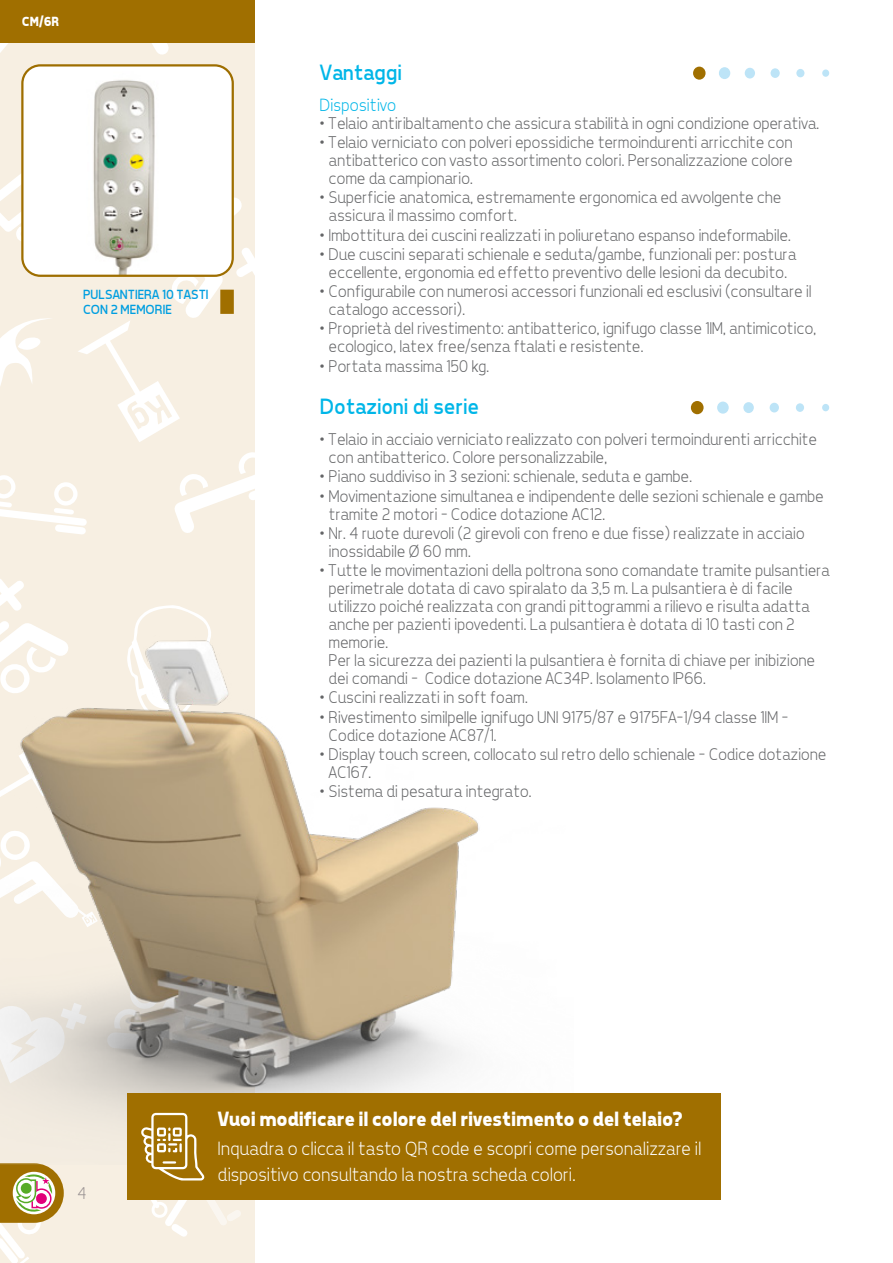
<style>
.page{position:relative;width:893px;height:1263px;background:#fff}
.page>*{position:absolute;margin:0;border:0;box-sizing:border-box;transform-origin:0 0}
.Titolo-Paragrafo{font:22.5px "Tepeno Sans";color:#00b6e8}
.t1{font:700 21px "Tepeno Sans";letter-spacing:-.01em;color:#fff}
.t2{font:300 19.5px/25.5px "Tepeno Sans";color:#fff}
.Titolo-Paragrafo-2{font:300 18px "Tepeno Sans";color:#00b6e8}
.t3{font:300 17.25px/18px "Tepeno Sans";color:#646567}
.t4{font:300 17.25px "Tepeno Sans";color:#989191}
.Descrizione-Colonna{font:13.5px "Tepeno Sans";color:#009ee0}
.t5{font:700 13.5px "Tepeno Sans";color:#fff}
</style>
<div class="page">
<div style="left:0;top:0;width:255px;height:1263px;background:#f7efe2"></div>
<svg style="left:152px;top:43px;width:17px;height:12px"></svg>
<svg style="left:0;top:579px;width:34px;height:47px"></svg>
<svg style="left:0;top:174px;width:21px;height:67px"></svg>
<svg style="left:0;top:318px;width:50px;height:68px"></svg>
<svg style="left:0;top:475px;width:87px;height:60px"></svg>
<svg style="left:174px;top:452px;width:81px;height:81px"></svg>
<svg style="left:0;top:43px;width:8px;height:10px"></svg>
<svg style="left:78px;top:197px;width:177px;height:245px"></svg>
<svg style="left:135px;top:605px;width:74px;height:21px"></svg>
<div style="left:0;top:0;width:255px;height:43px;background:#a06f00"></div>
<svg style="left:0;top:1164px;width:64px;height:99px"></svg>
<div style="left:822px;top:69px;width:7px;height:8px;background:#bde4f7;border-radius:50%"></div>
<div style="left:796px;top:69px;width:8px;height:8px;background:#bde4f7;border-radius:50%"></div>
<div style="left:770px;top:68px;width:10px;height:10px;background:#bde4f7;border-radius:50%"></div>
<div style="left:745px;top:68px;width:10px;height:11px;background:#bde4f7;border-radius:50%"></div>
<div style="left:719px;top:67px;width:11px;height:12px;background:#bde4f7;border-radius:50%"></div>
<div style="left:693px;top:67px;width:13px;height:13px;background:#a06f00;border-radius:50%"></div>
<div style="left:822px;top:404px;width:7px;height:7px;background:#bde4f7;border-radius:50%"></div>
<div style="left:796px;top:403px;width:8px;height:9px;background:#bde4f7;border-radius:50%"></div>
<div style="left:769px;top:403px;width:10px;height:10px;background:#bde4f7;border-radius:50%"></div>
<div style="left:743px;top:402px;width:11px;height:11px;background:#bde4f7;border-radius:50%"></div>
<div style="left:717px;top:401px;width:12px;height:13px;background:#bde4f7;border-radius:50%"></div>
<div style="left:691px;top:401px;width:13px;height:13px;background:#a06f00;border-radius:50%"></div>
<img style="left:0;top:626px;width:479px;height:538px">
<img style="left:24px;top:67px;width:209px;height:209px">
<div style="left:21px;top:64px;width:213px;height:213px;border:2px solid #9e6e00;border-radius:18px"></div>
<div style="left:220px;top:290px;width:14px;height:24px;background:#a06f00"></div>
<div style="left:128px;top:1093px;width:593px;height:106px;background:#a06f00"></div>
<svg style="left:137px;top:1113px;width:110px;height:124px"></svg>
<p class="t5" style="left:21px;top:13px;width:39px">CM/6R</p>
<p class="Descrizione-Colonna" style="left:82px;top:286px;width:127px">PULSANTIERA 10 TASTI</p>
<p class="Descrizione-Colonna" style="left:82px;top:301px;width:90px">CON 2 MEMORIE</p>
<p class="Titolo-Paragrafo" style="left:319px;top:59px;width:83px">Vantaggi</p>
<p class="Titolo-Paragrafo-2" style="left:319px;top:94px;width:78px">Dispositivo</p>
<p class="t3" style="left:319px;top:113px;width:501px">• Telaio antiribaltamento che assicura stabilità in ogni condizione operativa.</p>
<p class="t3" style="left:328px;top:133px;width:466px;text-align:justify;text-indent:-9px">• Telaio verniciato con polveri epossidiche termoindurenti arricchite con antibatterico con vasto assortimento colori. Personalizzazione colore come da campionario.</p>
<p class="t3" style="left:328px;top:188px;width:454px;text-indent:-9px">• Superficie anatomica, estremamente ergonomica ed avvolgente che assicura il massimo comfort.</p>
<p class="t3" style="left:319px;top:225px;width:473px">• Imbottitura dei cuscini realizzati in poliuretano espanso indeformabile.</p>
<p class="t3" style="left:319px;top:244px;width:478px;text-align:center">• Due cuscini separati schienale e seduta/gambe, funzionali per: postura eccellente, ergonomia ed effetto preventivo delle lesioni da decubito.</p>
<p class="t3" style="left:328px;top:282px;width:484px;text-indent:-9px">• Configurabile con numerosi accessori funzionali ed esclusivi (consultare il catalogo accessori).</p>
<p class="t3" style="left:328px;top:319px;width:489px;text-indent:-9px">• Proprietà del rivestimento: antibatterico, ignifugo classe 1IM, antimicotico, ecologico, latex free/senza ftalati e resistente.</p>
<p class="t3" style="left:319px;top:356px;width:171px">• Portata massima 150 kg.</p>
<p class="Titolo-Paragrafo" style="left:319px;top:393px;width:161px">Dotazioni di serie</p>
<p class="t3" style="left:328px;top:430px;width:490px;text-indent:-9px">• Telaio in acciaio verniciato realizzato con polveri termoindurenti arricchite con antibatterico. Colore personalizzabile,</p>
<p class="t3" style="left:319px;top:467px;width:374px">• Piano suddiviso in 3 sezioni: schienale, seduta e gambe.</p>
<p class="t3" style="left:328px;top:486px;width:496px;text-indent:-9px">• Movimentazione simultanea e indipendente delle sezioni schienale e gambe tramite 2 motori - Codice dotazione AC12.</p>
<p class="t3" style="left:328px;top:523px;width:477px;text-indent:-9px">• Nr. 4 ruote durevoli (2 girevoli con freno e due fisse) realizzate in acciaio inossidabile Ø 60 mm.</p>
<p class="t3" style="left:328px;top:561px;width:502px;text-indent:-9px">• Tutte le movimentazioni della poltrona sono comandate tramite pulsantiera perimetrale dotata di cavo spiralato da 3,5 m. La pulsantiera è di facile utilizzo poiché realizzata con grandi pittogrammi a rilievo e risulta adatta anche per pazienti ipovedenti. La pulsantiera è dotata di 10 tasti con 2 memorie.<br>Per la sicurezza dei pazienti la pulsantiera è fornita di chiave per inibizione dei comandi - Codice dotazione AC34P. Isolamento IP66.</p>
<p class="t3" style="left:319px;top:688px;width:210px">• Cuscini realizzati in soft foam.</p>
<p class="t3" style="left:328px;top:707px;width:461px;text-indent:-9px">• Rivestimento similpelle ignifugo UNI 9175/87 e 9175FA-1/94 classe 1IM -<br>Codice dotazione AC87/1.</p>
<p class="t3" style="left:328px;top:745px;width:499px;text-indent:-9px">• Display touch screen, collocato sul retro dello schienale - Codice dotazione<br>AC167.</p>
<p class="t3" style="left:319px;top:782px;width:213px">• Sistema di pesatura integrato.</p>
<p class="t4" style="left:77px;top:1183px;width:11px">4</p>
<p class="t1" style="left:217px;top:1106px;width:467px">Vuoi modificare il colore del rivestimento o del telaio?</p>
<p class="t2" style="left:217px;top:1135px;width:485px">Inquadra o clicca il tasto QR code e scopri come personalizzare il dispositivo consultando la nostra scheda colori.</p>
</div>
